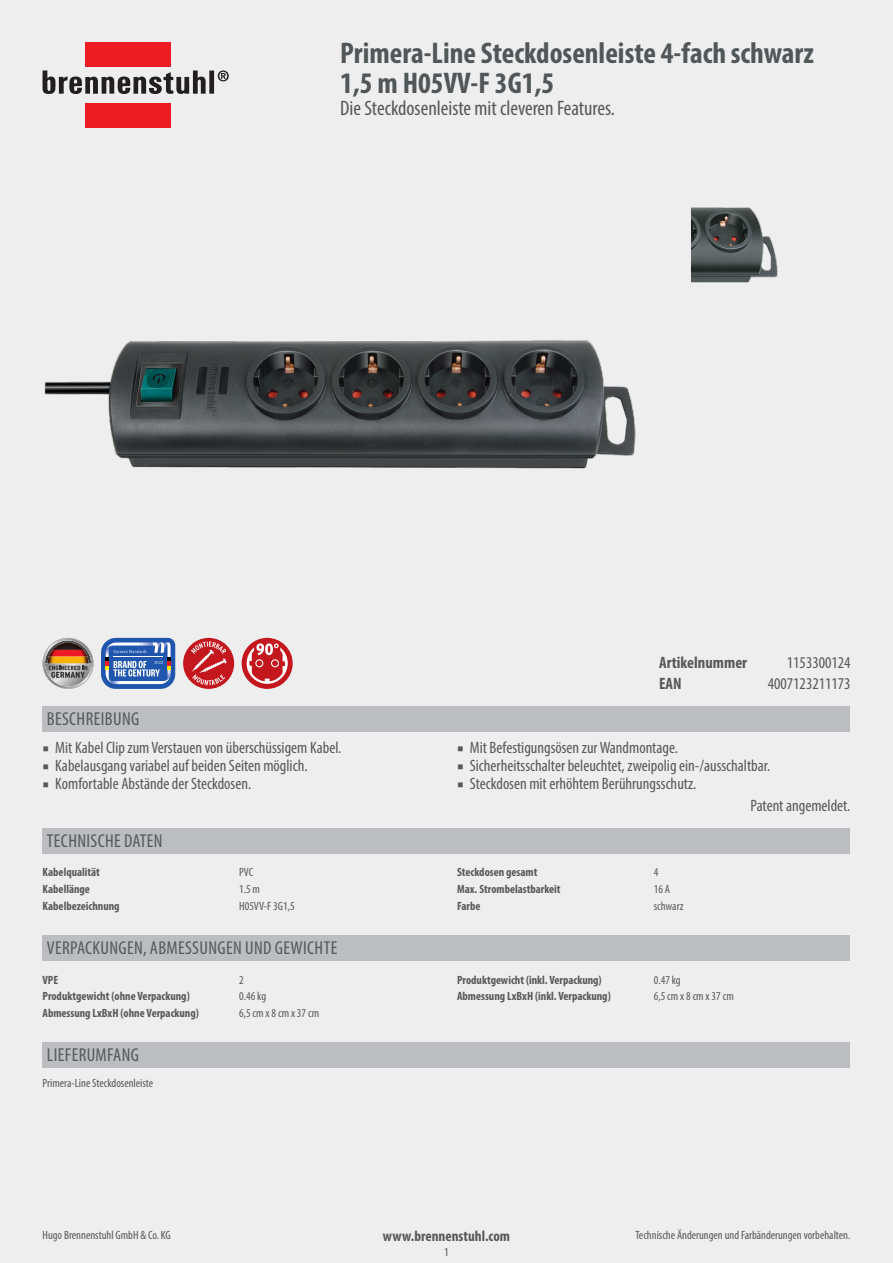
<style>
.page{position:relative;width:893px;height:1263px;background:#eeeeef}
.page>*{position:absolute;margin:0;border:0;box-sizing:border-box;transform-origin:0 0}
.t1{font:700 condensed 30px/30px "Myriad Pro";color:#515659}
.subtitle{font:condensed 21px "Myriad Pro";color:#57585a}
.table_headline{font:condensed 18.75px "Myriad Pro";letter-spacing:.02em;color:#57585a}
.table_footer{font:condensed 16.5px "Myriad Pro";color:#57585a}
.header_value{font:condensed 16.5px "Myriad Pro";color:#57585a}
.header_key{font:700 condensed 16.5px "Myriad Pro";color:#57585a}
.footer_middle{font:700 condensed 15px "Myriad Pro";color:#57585a}
.techdata_key{font:700 condensed 12px "Myriad Pro";color:#57585a}
.techdata_value{font:condensed 12px "Myriad Pro";color:#57585a}
.footer_right{font:condensed 12px "Myriad Pro";color:#57585a}
.scope_of_delivery{font:condensed 12px "Myriad Pro";color:#57585a}
.footer_left{font:condensed 12px "Myriad Pro";color:#57585a}
.pageno{font:condensed 12px "Myriad Pro";color:#57585a}
.s1{font-family:"Minion Pro";font-stretch:normal}
</style>
<div class="page">
<img style="left:44px;top:340px;width:592px;height:129px">
<div style="left:85px;top:43px;width:86px;height:24px;background:#ed1c24"></div>
<div style="left:85px;top:103px;width:86px;height:25px;background:#ed1c24"></div>
<div style="left:209px;top:71px;width:5px;height:23px;background:#231f20"></div>
<svg style="left:43px;top:70px;width:163px;height:24px"></svg>
<svg style="left:218px;top:70px;width:11px;height:11px"></svg>
<img style="left:691px;top:207px;width:87px;height:76px">
<svg style="left:43px;top:638px;width:51px;height:51px"></svg>
<svg style="left:101px;top:638px;width:74px;height:51px;background:#5e81be"></svg>
<div style="left:183px;top:638px;width:51px;height:51px;background:#c4161d;border-radius:50%"></div>
<svg style="left:191px;top:641px;width:36px;height:44px"></svg>
<div style="left:242px;top:638px;width:51px;height:51px;background:#c4161d;border-radius:50%"></div>
<div style="left:247px;top:643px;width:41px;height:41px;border:2px solid #fff;border-radius:50%"></div>
<svg style="left:247px;top:641px;width:41px;height:42px"></svg>
<div style="left:43px;top:706px;width:807px;height:25px;background:#bcbdc0"></div>
<div style="left:43px;top:828px;width:807px;height:25px;background:#bcbdc0"></div>
<div style="left:43px;top:935px;width:807px;height:26px;background:#bcbdc0"></div>
<div style="left:43px;top:1042px;width:807px;height:26px;background:#bcbdc0"></div>
<p class="t1" style="left:340px;top:37px;width:475px">Primera-Line Steckdosenleiste 4-fach schwarz<br>1,5 m H05VV-F 3G1,5</p>
<p class="subtitle" style="left:340px;top:96px;width:276px">Die Steckdosenleiste mit cleveren Features.</p>
<p class="table_headline" style="left:47px;top:707px;width:94px">BESCHREIBUNG</p>
<p class="table_footer" style="left:43px;top:738px;width:300px"><span class="s1">■</span> Mit Kabel Clip zum Verstauen von überschüssigem Kabel.</p>
<p class="table_footer" style="left:43px;top:756px;width:267px"><span class="s1">■</span> Kabelausgang variabel auf beiden Seiten möglich.</p>
<p class="table_footer" style="left:43px;top:774px;width:210px"><span class="s1">■</span> Komfortable Abstände der Steckdosen.</p>
<p class="table_headline" style="left:47px;top:829px;width:117px">TECHNISCHE DATEN</p>
<p class="techdata_key" style="left:43px;top:865px;width:59px">Kabelqualität</p>
<p class="techdata_value" style="left:239px;top:865px;width:16px">PVC</p>
<p class="techdata_key" style="left:43px;top:881px;width:49px">Kabellänge</p>
<p class="techdata_value" style="left:239px;top:882px;width:22px">1.5 m</p>
<p class="techdata_key" style="left:43px;top:898px;width:79px">Kabelbezeichnung</p>
<p class="techdata_value" style="left:239px;top:898px;width:57px">H05VV-F 3G1,5</p>
<p class="table_headline" style="left:47px;top:937px;width:292px">VERPACKUNGEN, ABMESSUNGEN UND GEWICHTE</p>
<p class="techdata_key" style="left:43px;top:972px;width:17px">VPE</p>
<p class="techdata_value" style="left:239px;top:972px;width:6px">2</p>
<p class="techdata_key" style="left:43px;top:989px;width:149px">Produktgewicht (ohne Verpackung)</p>
<p class="techdata_value" style="left:239px;top:989px;width:28px">0.46 kg</p>
<p class="techdata_key" style="left:43px;top:1005px;width:158px">Abmessung LxBxH (ohne Verpackung)</p>
<p class="techdata_value" style="left:239px;top:1005px;width:81px">6,5 cm x 8 cm x 37 cm</p>
<p class="table_headline" style="left:47px;top:1044px;width:94px">LIEFERUMFANG</p>
<p class="scope_of_delivery" style="left:43px;top:1075px;width:112px">Primera-Line Steckdosenleiste</p>
<p class="header_key" style="left:659px;top:652px;width:89px">Artikelnummer</p>
<p class="header_value" style="left:787px;top:652px;width:65px">1153300124</p>
<p class="header_key" style="left:659px;top:673px;width:24px">EAN</p>
<p class="header_value" style="left:768px;top:673px;width:84px">4007123211173</p>
<p class="table_footer" style="left:457px;top:738px;width:222px"><span class="s1">■</span> Mit Befestigungsösen zur Wandmontage.</p>
<p class="table_footer" style="left:457px;top:756px;width:315px"><span class="s1">■</span> Sicherheitsschalter beleuchtet, zweipolig ein-/ausschaltbar.</p>
<p class="table_footer" style="left:457px;top:774px;width:241px"><span class="s1">■</span> Steckdosen mit erhöhtem Berührungsschutz.</p>
<p class="table_footer" style="left:751px;top:795px;width:101px">Patent angemeldet.</p>
<p class="techdata_key" style="left:457px;top:865px;width:82px">Steckdosen gesamt</p>
<p class="techdata_value" style="left:654px;top:865px;width:6px">4</p>
<p class="techdata_key" style="left:457px;top:881px;width:105px">Max. Strombelastbarkeit</p>
<p class="techdata_value" style="left:654px;top:882px;width:18px">16 A</p>
<p class="techdata_key" style="left:457px;top:898px;width:25px">Farbe</p>
<p class="techdata_value" style="left:654px;top:898px;width:31px">schwarz</p>
<p class="techdata_key" style="left:457px;top:972px;width:146px">Produktgewicht (inkl. Verpackung)</p>
<p class="techdata_value" style="left:654px;top:972px;width:28px">0.47 kg</p>
<p class="techdata_key" style="left:457px;top:989px;width:155px">Abmessung LxBxH (inkl. Verpackung)</p>
<p class="techdata_value" style="left:654px;top:989px;width:81px">6,5 cm x 8 cm x 37 cm</p>
<p class="footer_left" style="left:43px;top:1228px;width:130px">Hugo Brennenstuhl GmbH &amp; Co. KG</p>
<p class="footer_right" style="left:635px;top:1228px;width:216px">Technische Änderungen und Farbänderungen vorbehalten.</p>
<p class="footer_middle" style="left:383px;top:1227px;width:129px">www.brennenstuhl.com</p>
<p class="pageno" style="left:444px;top:1245px;width:6px">1</p>
</div>
